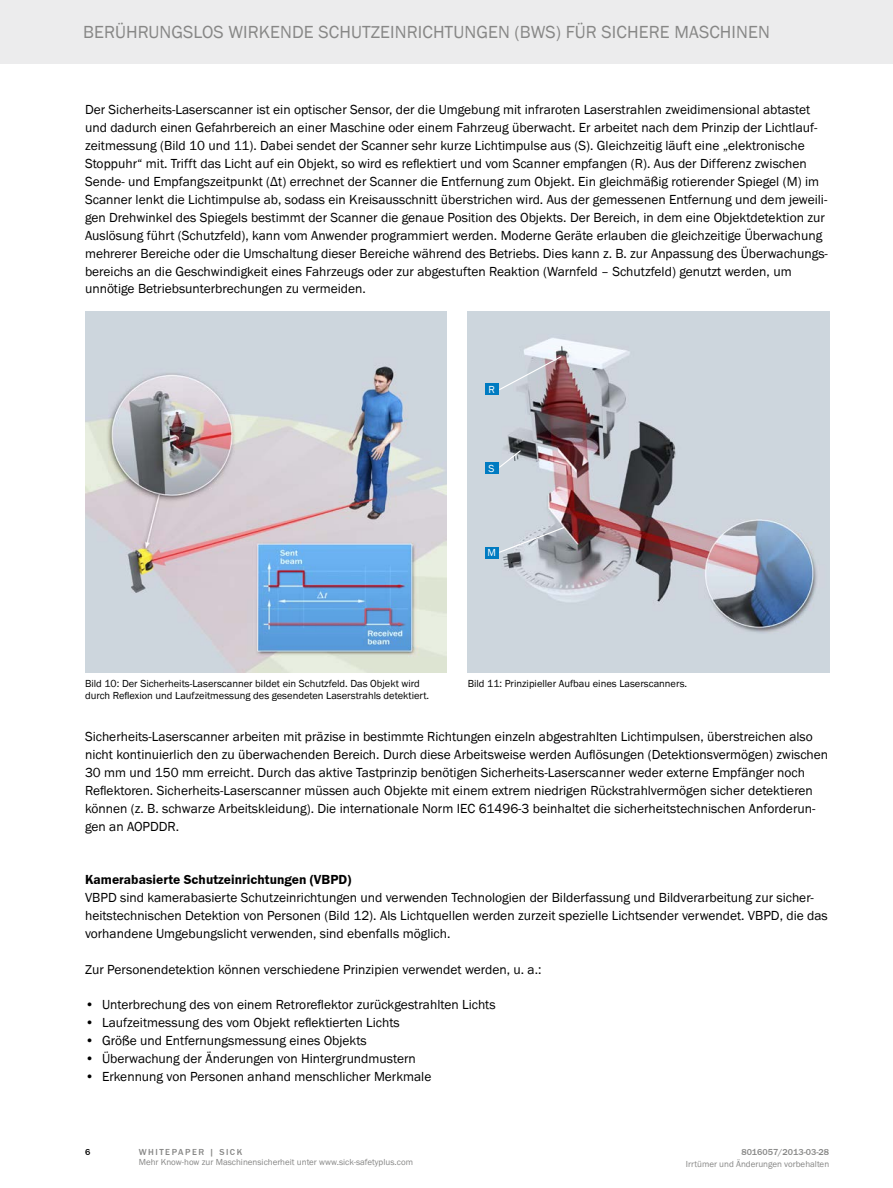
<style>
.page{position:relative;width:893px;height:1188px;background:#fff}
.page>*{position:absolute;margin:0;border:0;box-sizing:border-box;transform-origin:0 0}
.t1{font:18px "SICK Franklin";letter-spacing:.005em;color:#878786}
.t2{font:13.5px/17.9px "SICK Franklin";color:#000}
.t3{font:700 13.5px "SICK Franklin";letter-spacing:.005em;color:#000}
.t4{font:10.5px/12.6px "SICK Franklin";color:#000}
.t5{font:10.5px "SICK Franklin";color:#fff}
.t6{font:9px "SICK Franklin";color:#878786}
.t7{font:500 9px "SICK Franklin";color:#878786}
.t8{font:500 9px "SICK Franklin";color:#000}
</style>
<div class="page">
<div style="left:0;top:0;width:893px;height:64px;background:#ececed"></div>
<img style="left:85px;top:311px;width:361px;height:362px">
<img style="left:468px;top:311px;width:361px;height:362px">
<svg style="left:498px;top:355px;width:65px;height:36px;background:#beb6bd"></svg>
<svg style="left:498px;top:449px;width:24px;height:20px"></svg>
<svg style="left:498px;top:526px;width:67px;height:28px;background:#bac1c8"></svg>
<div style="left:485px;top:383px;width:13px;height:12px;background:#007bc1"></div>
<div style="left:485px;top:462px;width:13px;height:12px;background:#007bc1"></div>
<div style="left:485px;top:547px;width:13px;height:11px;background:#007bc1"></div>
<h1 class="t1" style="left:83px;top:21px;width:688px">Berührungslos wirkende Schutzeinrichtungen (BWS) für sichere Maschinen</h1>
<p class="t2" style="left:85px;top:101px;width:744px">Der Sicherheits-Laserscanner ist ein optischer Sensor, der die Umgebung mit infraroten Laserstrahlen zweidimensional abtastet und dadurch einen Gefahrbereich an einer Maschine oder einem Fahrzeug überwacht. Er arbeitet nach dem Prinzip der Lichtlauf&shy;zeitmessung (Bild 10 und 11). Dabei sendet der Scanner sehr kurze Lichtimpulse aus (S). Gleichzeitig läuft eine „elektronische Stoppuhr“ mit. Trifft das Licht auf ein Objekt, so wird es reflektiert und vom Scanner empfangen (R). Aus der Differenz zwischen Sende- und Empfangszeitpunkt (∆t) errechnet der Scanner die Entfernung zum Objekt. Ein gleichmäßig rotierender Spiegel (M) im Scanner lenkt die Lichtimpulse ab, sodass ein Kreisausschnitt überstrichen wird. Aus der gemessenen Entfernung und dem jeweili&shy;gen Drehwinkel des Spiegels bestimmt der Scanner die genaue Position des Objekts. Der Bereich, in dem eine Objektdetektion zur Auslösung führt (Schutzfeld), kann vom Anwender programmiert werden. Moderne Geräte erlauben die gleichzeitige Überwachung mehrerer Bereiche oder die Umschaltung dieser Bereiche während des Betriebs. Dies kann z. B. zur Anpassung des Überwachungs&shy;bereichs an die Geschwindigkeit eines Fahrzeugs oder zur abgestuften Reaktion (Warnfeld – Schutzfeld) genutzt werden, um unnötige Betriebsunterbrechungen zu vermeiden.</p>
<p class="t5" style="left:488px;top:383px;width:7px">R</p>
<p class="t5" style="left:489px;top:462px;width:7px">S</p>
<p class="t5" style="left:487px;top:546px;width:10px">M</p>
<p class="t4" style="left:85px;top:677px;width:346px">Bild 10: Der Sicherheits-Laserscanner bildet ein Schutzfeld. Das Objekt wird durch Reflexion und Laufzeitmessung des gesendeten Laserstrahls detektiert.</p>
<p class="t4" style="left:468px;top:677px;width:221px">Bild 11: Prinzipieller Aufbau eines Laserscanners.</p>
<p class="t2" style="left:85px;top:728px;width:745px">Sicherheits-Laserscanner arbeiten mit präzise in bestimmte Richtungen einzeln abgestrahlten Lichtimpulsen, überstreichen also nicht kontinuierlich den zu überwachenden Bereich. Durch diese Arbeitsweise werden Auflösungen (Detektionsvermögen) zwischen 30 mm und 150 mm erreicht. Durch das aktive Tastprinzip benötigen Sicherheits-Laserscanner weder externe Empfänger noch Reflektoren. Sicherheits-Laserscanner müssen auch Objekte mit einem extrem niedrigen Rückstrahlvermögen sicher detektieren können (z. B. schwarze Arbeitskleidung). Die internationale Norm IEC 61496-3 beinhaltet die sicherheitstechnischen Anforderun&shy;gen an AOPDDR</p>
<p class="t2" style="left:176px;top:817px;width:5px">.</p>
<p class="t3" style="left:85px;top:871px;width:268px">Kamerabasierte Schutzeinrichtungen (VBPD)</p>
<p class="t2" style="left:85px;top:889px;width:744px">VBPD sind kamerabasierte Schutzeinrichtungen und verwenden Technologien der Bilderfassung und Bildverarbeitung zur sicher&shy;heitstechnischen Detektion von Personen (Bild 12). Als Lichtquellen werden zurzeit spezielle Lichtsender verwendet. VBPD, die das vorhandene Umgebungslicht verwenden, sind ebenfalls möglich.</p>
<p class="t2" style="left:85px;top:961px;width:458px">Zur Personendetektion können verschiedene Prinzipien verwendet werden, u. a.:</p>
<p class="t2" style="left:85px;top:996px;width:412px">• Unterbrechung des von einem Retroreflektor zurückgestrahlten Lichts</p>
<p class="t2" style="left:85px;top:1014px;width:316px">• Laufzeitmessung des vom Objekt reflektierten Lichts</p>
<p class="t2" style="left:85px;top:1032px;width:283px">• Größe und Entfernungsmessung eines Objekts</p>
<p class="t2" style="left:85px;top:1050px;width:332px">• Überwachung der Änderungen von H intergrundmustern</p>
<p class="t2" style="left:85px;top:1068px;width:348px">• Erkennung von Personen anhand menschlicher Merkmale</p>
<p class="t8" style="left:85px;top:1146px;width:7px">6</p>
<p class="t7" style="left:139px;top:1146px;width:17px">WHITEPAPER</p>
<p class="t7" style="left:210px;top:1146px;width:28px">| SICK</p>
<p class="t7" style="left:741px;top:1146px;width:89px">8016057/2013-03-28</p>
<p class="t6" style="left:139px;top:1157px;width:276px">Mehr Know-how zur Maschinensicherheit unter www.sick-safetyplus.com</p>
<p class="t6" style="left:686px;top:1159px;width:145px">I rrtümer und Änderungen vorbehalten</p>
</div>
